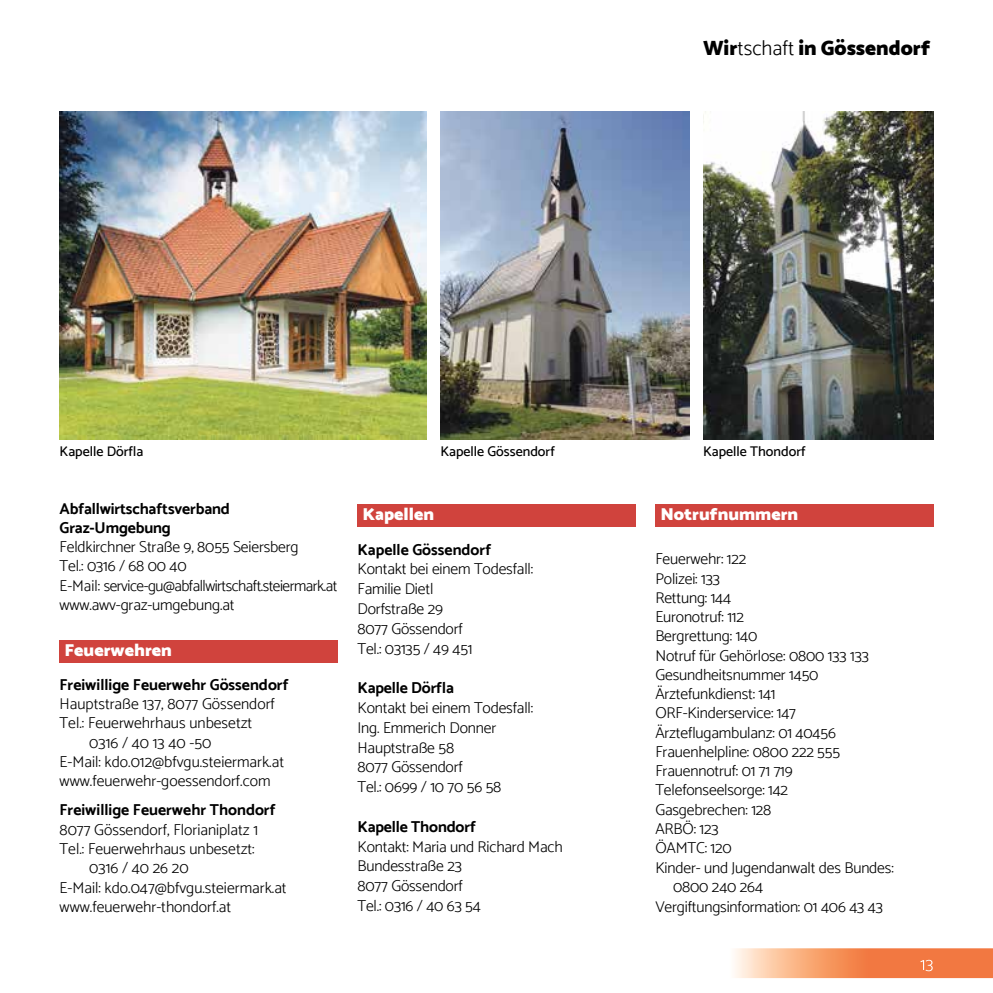
<style>
.page{position:relative;width:993px;height:993px;background:#fff}
.page>*{position:absolute;margin:0;border:0;box-sizing:border-box;transform-origin:0 0}
.t1{font:900 21px "Catamaran";color:#000}
.t2{font:900 17.5px "Catamaran";color:#fff}
.t3{font:300 17.5px "Catamaran";color:#fff}
.t4{font:300 15.75px/19.8px "Catamaran";letter-spacing:-.01em;color:#000}
.t5{font:700 15.75px/19.2px "Catamaran";color:#000}
.t6{font:500 14px "Catamaran";color:#000}
.s1{font-weight:300}
</style>
<div class="page">
<svg style="left:735px;top:948px;width:257px;height:29px"></svg>
<div style="left:60px;top:639px;width:277px;height:23px;background:#d0433d"></div>
<div style="left:357px;top:504px;width:278px;height:22px;background:#d0433d"></div>
<div style="left:655px;top:504px;width:278px;height:22px;background:#d0433d"></div>
<img style="left:60px;top:112px;width:367px;height:327px">
<img style="left:703px;top:112px;width:230px;height:327px">
<img style="left:440px;top:112px;width:249px;height:327px">
<h1 class="t1" style="left:702px;top:35px;width:229px">Wir<span class="s1">tschaft</span> in Gössendorf</h1>
<p class="t6" style="left:60px;top:442px;width:85px">Kapelle Dörfla</p>
<p class="t6" style="left:440px;top:442px;width:116px">Kapelle Gössendorf</p>
<p class="t6" style="left:702px;top:442px;width:104px">Kapelle Thondorf</p>
<p class="t5" style="left:60px;top:498px;width:172px">Abfallwirtschaftsverband<br>Graz-Umgebung</p>
<p class="t4" style="left:60px;top:537px;width:279px;line-height:19.2px">Feldkirchner Straße 9, 8055 Seiersberg<br>Tel.: 0316 / 68 00 40<br>E-Mail: service-gu@abfallwirtschaft.steiermark.at www.awv-graz-umgebung.at</p>
<p class="t2" style="left:64px;top:639px;width:109px">Feuerwehren</p>
<p class="t5" style="left:60px;top:674px;width:230px">Freiwillige Feuerwehr Gössendorf</p>
<p class="t4" style="left:60px;top:693px;width:217px">Hauptstraße 137, 8077 Gössendorf</p>
<p class="t4" style="left:60px;top:713px;width:194px">Tel.: Feuerwehrhaus unbesetzt</p>
<p class="t4" style="left:89px;top:732px;width:124px">0316 / 40 13 40 -50</p>
<p class="t4" style="left:60px;top:751px;width:226px">E-Mail: kdo.012@bfvgu.steiermark.at</p>
<p class="t4" style="left:60px;top:770px;width:212px">www.feuerwehr-goessendorf.com</p>
<p class="t5" style="left:60px;top:800px;width:217px">Freiwillige Feuerwehr Thondorf</p>
<p class="t4" style="left:60px;top:819px;width:200px">8077 Gössendorf, Florianiplatz 1</p>
<p class="t4" style="left:60px;top:838px;width:196px">Tel.: Feuerwehrhaus unbesetzt:</p>
<p class="t4" style="left:89px;top:857px;width:101px">0316 / 40 26 20</p>
<p class="t4" style="left:60px;top:876px;width:228px">E-Mail: kdo.047@bfvgu.steiermark.at</p>
<p class="t4" style="left:60px;top:896px;width:173px">www.feuerwehr-thondorf.at</p>
<p class="t2" style="left:362px;top:503px;width:73px">Kapellen</p>
<p class="t5" style="left:357px;top:539px;width:135px">Kapelle Gössendorf</p>
<p class="t4" style="left:357px;top:559px;width:177px">Kontakt bei einem Todesfall:<br>Familie Dietl<br>Dorfstraße 29<br>8077 Gössendorf<br>Tel.: 03135 / 49 451</p>
<p class="t5" style="left:357px;top:678px;width:98px">Kapelle Dörfla</p>
<p class="t4" style="left:357px;top:697px;width:177px">Kontakt bei einem Todesfall:<br>Ing. Emmerich Donner<br>Hauptstraße 58<br>8077 Gössendorf<br>Tel.: 0699 / 10 70 56 58</p>
<p class="t5" style="left:357px;top:816px;width:120px">Kapelle Thondorf</p>
<p class="t4" style="left:357px;top:835px;width:207px">Kontakt: Maria und Richard Mach<br>Bundesstraße 23<br>8077 Gössendorf<br>Tel.: 0316 / 40 63 54</p>
<p class="t2" style="left:660px;top:503px;width:139px">Notrufnummern</p>
<p class="t4" style="left:655px;top:548px;width:92px">Feuerwehr: 122</p>
<p class="t4" style="left:655px;top:568px;width:66px">Polizei: 133</p>
<p class="t4" style="left:655px;top:587px;width:77px">Rettung: 144</p>
<p class="t4" style="left:655px;top:606px;width:90px">Euronotruf: 112</p>
<p class="t4" style="left:655px;top:625px;width:103px">Bergrettung: 140</p>
<p class="t4" style="left:655px;top:645px;width:215px">Notruf für Gehörlose: 0800 133 133</p>
<p class="t4" style="left:655px;top:664px;width:165px">Gesundheitsnummer 1450</p>
<p class="t4" style="left:655px;top:683px;width:122px">Ärztefunkdienst: 141</p>
<p class="t4" style="left:655px;top:702px;width:142px">ORF-Kinderservice: 147</p>
<p class="t4" style="left:655px;top:722px;width:182px">Ärzteflugambulanz: 01 40456</p>
<p class="t4" style="left:655px;top:741px;width:186px">Frauenhelpline: 0800 222 555</p>
<p class="t4" style="left:655px;top:760px;width:139px">Frauennotruf: 01 71 719</p>
<p class="t4" style="left:655px;top:779px;width:134px">Telefonseelsorge: 142</p>
<p class="t4" style="left:655px;top:799px;width:117px">Gasgebrechen: 128</p>
<p class="t4" style="left:655px;top:818px;width:65px">ARBÖ: 123</p>
<p class="t4" style="left:655px;top:837px;width:78px">ÖAMTC: 120</p>
<p class="t4" style="left:655px;top:856px;width:240px">Kinder- und Jugendanwalt des Bundes:</p>
<p class="t4" style="left:673px;top:876px;width:91px">0800 240 264</p>
<p class="t4" style="left:655px;top:896px;width:229px">Vergiftungsinformation: 01 406 43 43</p>
<p class="t3" style="left:919px;top:953px;width:15px">13</p>
</div>
